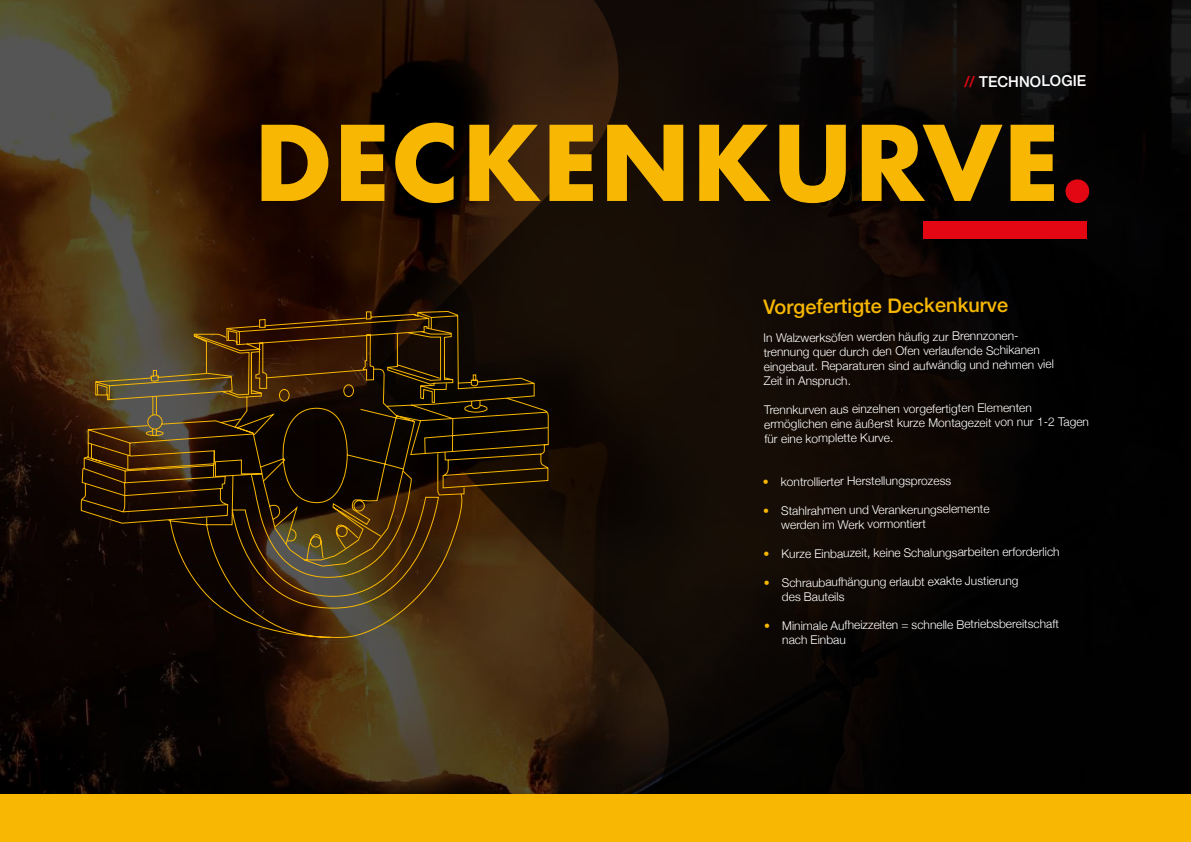
<style>
.page{position:relative;width:1191px;height:842px;background:#fff}
.page>*{position:absolute;margin:0;border:0;box-sizing:border-box;transform-origin:0 0}
.t1{font:700 101.1px "Futura";color:#f7b703}
.t2{font:500 20px "Helvetica Neue";color:#f7b703}
.t3{font:500 15px "Helvetica Neue";color:#fff}
.t4{font:300 12px/14.6px "Helvetica Neue";color:#fff}
.s1{color:#e30613}
.s2{color:#f7b703}
</style>
<div class="page">
<img style="left:0;top:0;width:315px;height:794px">
<img style="left:315px;top:0;width:876px;height:794px">
<div style="left:0;top:794px;width:1191px;height:48px;background:#f7b703"></div>
<div style="left:923px;top:221px;width:163px;height:17px;background:#e30613"></div>
<svg style="left:80px;top:119px;width:469px;height:519px;background:#301e0b"></svg>
<p class="t3" style="left:964px;top:70px;width:123px;rotate:-1deg"><span class="s1">//</span> TECHNOLOGIE</p>
<h1 class="t1" style="left:253px;top:90px;width:842px">DECKENKURVE<span class="s1">.</span></h1>
<h2 class="t2" style="left:763px;top:290px;width:247px">Vorgefertigte Deckenkurve</h2>
<p class="t4" style="left:763px;top:329px;width:292px">In Walzwerksöfen werden häufig zur Brennzonen&shy;trennung quer durch den Ofen verlaufende Schikanen eingebaut. Reparaturen sind aufwändig und nehmen viel Zeit in Anspruch.</p>
<p class="t4" style="left:764px;top:400px;width:326px">Trennkurven aus einzelnen vorgefertigten Elementen ermöglichen eine äußerst kurze Montagezeit von nur 1-2 Tagen für eine komplette Kurve.</p>
<p class="t4" style="left:763px;top:473px;width:190px"><span class="s2">•</span> kontrollierter Herstellungsprozess</p>
<p class="t4" style="left:781px;top:501px;width:210px;text-indent:-18px"><span class="s2">•</span> Stahlrahmen und Verankerungselemente werden im Werk vormontiert</p>
<p class="t4" style="left:763px;top:544px;width:298px"><span class="s2">•</span> Kurze Einbauzeit, keine Schalungsarbeiten erforderlich</p>
<p class="t4" style="left:782px;top:573px;width:238px;line-height:15.1px;text-indent:-18px"><span class="s2">•</span> Schraubaufhängung erlaubt exakte Justierung des Bauteils</p>
<p class="t4" style="left:782px;top:616px;width:278px;line-height:15.4px;text-indent:-18px"><span class="s2">•</span> Minimale Aufheizzeiten = schnelle Betriebsbereitschaft nach Einbau</p>
</div>
